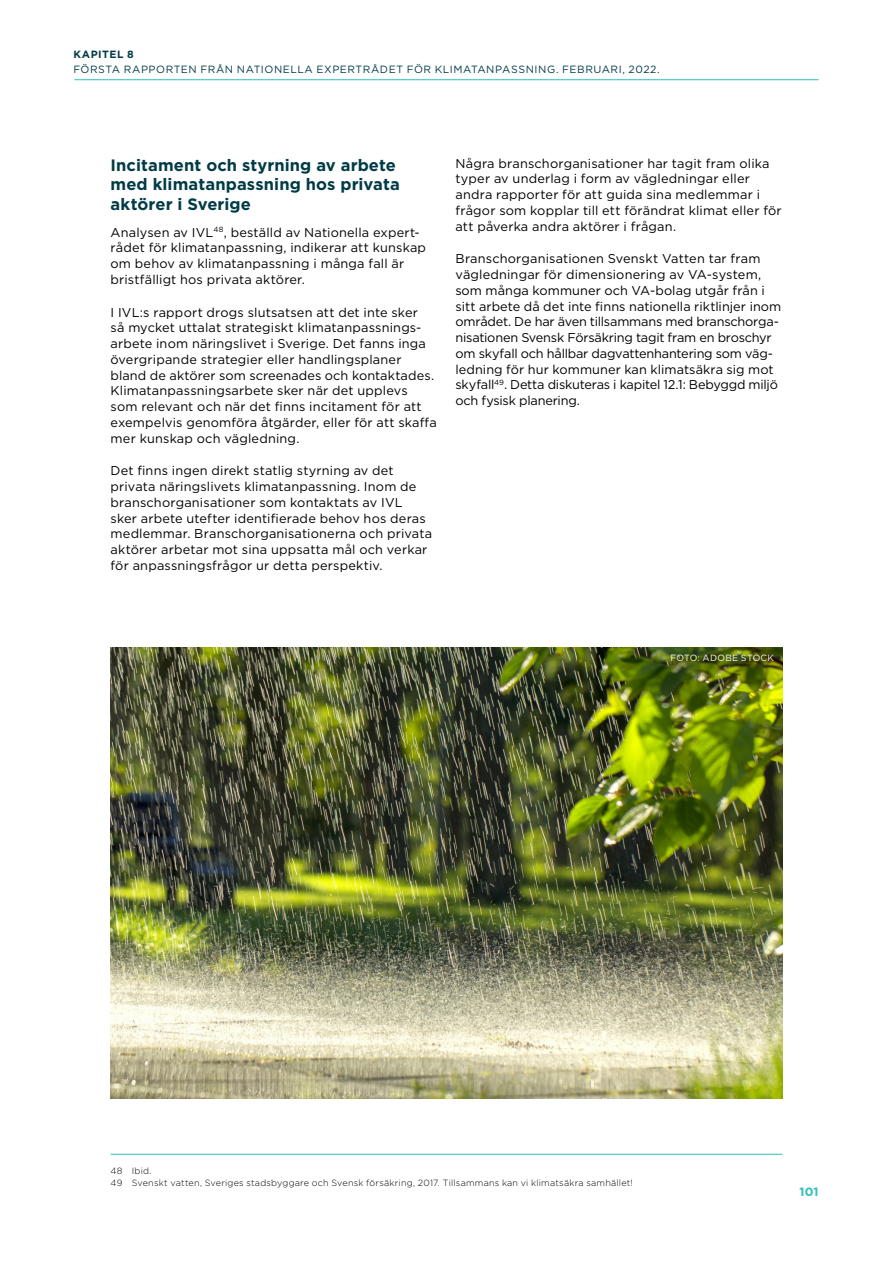
<style>
.page{position:relative;width:893px;height:1263px;background:#fff}
.page>*{position:absolute;margin:0;border:0;box-sizing:border-box;transform-origin:0 0}
.t1{font:700 16.5px/19.8px "Gotham";letter-spacing:.005em;color:#003b46}
.t2{font:12.75px/15.8px "Gotham";letter-spacing:.01em;color:#000}
.t3{font:12.75px/15.8px "Gotham";letter-spacing:-.01em;color:#000}
.t4{font:700 12px "Gotham";color:#29c0bc}
.t5{font:10.5px "Gotham";letter-spacing:.05em;color:#003b46}
.t6{font:700 10.5px "Gotham";letter-spacing:.05em;color:#003b46}
.t7{font:300 9px/12.9px "Gotham";letter-spacing:.025em;color:#000}
.t8{font:9px "Gotham";letter-spacing:.03em;color:#fff}
</style>
<div class="page">
<hr style="left:74px;top:79px;width:745px;height:1px;background:#29c0bc">
<hr style="left:111px;top:1154px;width:671px;height:1px;background:#29c0bc">
<img style="left:111px;top:647px;width:671px;height:451px">
<p class="t6" style="left:73px;top:47px;width:62px">KAPITEL 8</p>
<p class="t5" style="left:73px;top:63px;width:588px">FÖRSTA RAPPORTEN FRÅN NATIONELLA EXPERTRÅDET FÖR KLIMATANPASSNING. FEBRUARI, 2022.</p>
<p class="t1" style="left:111px;top:155px;width:291px">Incitament och styrning av arbete med klimatanpassning hos privata aktörer i Sverige</p>
<p class="t2" style="left:111px;top:224px;width:317px">Analysen av IVL<sup>48</sup>, beställd av Nationella expert&shy;rådet för klimatanpassning, indikerar att kunskap om behov av klimatanpassning i många fall är bristfälligt hos privata aktörer.</p>
<p class="t2" style="left:111px;top:304px;width:328px">I IVL:s rapport drogs slutsatsen att det inte sker<br>så mycket uttalat strategiskt klimatanpassnings&shy;arbete inom näringslivet i Sverige. Det fanns inga övergripande strategier eller handlingsplaner bland de aktörer som screenades och kontaktades.<br>Klimatanpassningsarbete sker när det upplevs som relevant och när det finns incitament för att exempelvis genomföra åtgärder, eller för att skaffa mer kunskap och vägledning.</p>
<p class="t2" style="left:111px;top:463px;width:323px">Det finns ingen direkt statlig styrning av det privata näringslivets klimatanpassning. Inom de branschorganisationer som kontaktats av IVL sker arbete utefter identifierade behov hos deras medlemmar. Branschorganisationerna och privata aktörer arbetar mot sina uppsatta mål och verkar för anpassningsfrågor ur detta perspektiv.</p>
<p class="t2" style="left:455px;top:155px;width:328px">Några branschorganisationer har tagit fram olika typer av underlag i form av vägledningar eller andra rapporter för att guida sina medlemmar i frågor som kopplar till ett förändrat klimat eller för att påverka andra aktörer i frågan.</p>
<p class="t3" style="left:455px;top:251px;width:327px">Branschorganisationen Svenskt Vatten tar fram vägledningar för dimensionering av VA-system, som många kommuner och VA-bolag utgår från i sitt arbete då det inte finns nationella riktlinjer inom området. De har även tillsammans med branschorga&shy;nisationen Svensk Försäkring tagit fram en broschyr om skyfall och hållbar dagvattenhantering som väg&shy;ledning för hur kommuner kan klimatsäkra sig mot skyfall<sup>49</sup>. Detta diskuteras i kapitel 12.1: Bebyggd miljö och fysisk planering.</p>
<p class="t8" style="left:670px;top:652px;width:105px">FOTO: ADOBE STOCK</p>
<p class="t7" style="left:111px;top:1163px;width:524px">48 Ibid.<br>49 Svenskt vatten, Sveriges stadsbyggare och Svensk försäkring, 2017. Tillsammans kan vi klimatsäkra samhället!</p>
<p class="t4" style="left:799px;top:1184px;width:21px">101</p>
</div>
